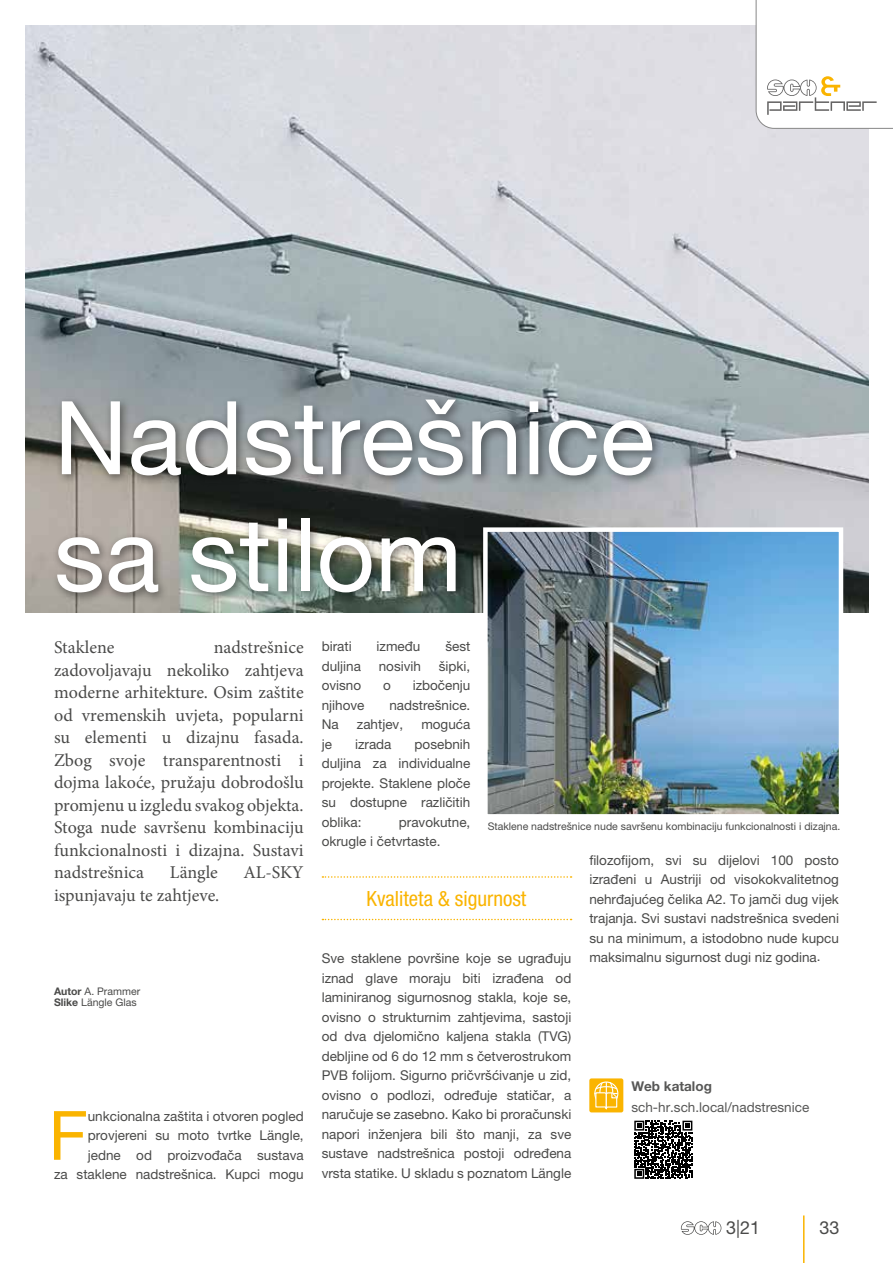
<style>
.page{position:relative;width:893px;height:1263px;background:#fff}
.page>*{position:absolute;margin:0;border:0;box-sizing:border-box;transform-origin:0 0}
.t1{font:102px/117px "Helvetica Neue LT Pro";color:#fff}
.t2{font:68.1px "Helvetica Neue LT Pro";color:#fab400}
.t3{font:condensed 21px "Helvetica Neue LT Pro";color:#fab400}
.t4{font:18px/22.5px "Minion Pro";color:#4a4a49;text-align:justify}
.t5{font:18px "Helvetica Neue LT Pro";color:#4a4a49}
.t6{font:13.5px/19.5px "Helvetica Neue LT Pro";color:#4a4a49;text-align:justify}
.t7{font:13.5px "Helvetica Neue LT Pro";color:#575756}
.t8{font:700 13.5px "Helvetica Neue LT Pro";color:#575756}
.t9{font:10.5px/10.5px "Helvetica Neue LT Pro";color:#4a4a49}
.s1{font-weight:700}
</style>
<div class="page">
<img style="left:26px;top:26px;width:842px;height:586px">
<div style="left:52px;top:393px;width:613px;height:211px;background:#000;opacity:.5"></div>
<img style="left:488px;top:532px;width:350px;height:282px">
<div style="left:483px;top:527px;width:360px;height:292px;border:4px solid #fff"></div>
<svg style="left:322px;top:876px;width:250px;height:2px"></svg>
<svg style="left:322px;top:919px;width:250px;height:1px"></svg>
<div style="left:589px;top:1078px;width:34px;height:34px;background:#fab400;border-radius:2px"></div>
<svg style="left:594px;top:1081px;width:25px;height:29px"></svg>
<svg style="left:634px;top:1120px;width:59px;height:58px"></svg>
<svg style="left:634px;top:1121px;width:58px;height:58px"></svg>
<hr style="left:803px;top:1215px;width:1px;height:48px;background:#fab400">
<svg style="left:681px;top:1221px;width:40px;height:14px"></svg>
<svg style="left:755px;top:0;width:138px;height:129px"></svg>
<h1 class="t1" style="left:54px;top:378px;width:602px">Nadstrešnice sa stilom</h1>
<p class="t4" style="left:54px;top:636px;width:251px;text-indent:160px">nadstrešnice zadovoljavaju nekoliko zahtjeva moderne arhitekture. Osim zaštite od vremenskih uvjeta, popularni su elementi u dizajnu fasada.<br>Zbog svoje transparentnosti i dojma lakoće, pružaju dobrodošlu promjenu u izgledu svakog objekta.<br>Stoga nude savršenu kombinaciju funkcionalnosti i dizajna. Sustavi nadstrešnica</p>
<h3 class="t4" style="left:54px;top:636px;width:62px">Staklene</h3>
<h3 class="t4" style="left:170px;top:861px;width:50px">Längle</h3>
<h3 class="t4" style="left:243px;top:861px;width:62px">AL-SKY</h3>
<h3 class="t4" style="left:54px;top:884px;width:167px">ispunjavaju te zahtjeve.</h3>
<p class="t9" style="left:54px;top:986px;width:88px"><span class="s1">Autor</span> A. Prammer<br><span class="s1">Slike</span> Längle Glas</p>
<p class="t6" style="left:54px;top:1106px;width:251px;text-align:right">unkcionalna zaštita i otvoren pogled provjereni su moto tvrtke Längle, jedne od proizvođača sustava<br>za staklene nadstrešnica. Kupci mogu</p>
<h2 class="t2" style="left:49px;top:1095px;width:41px">F</h2>
<p class="t6" style="left:322px;top:636px;width:31px">birati</p>
<p class="t6" style="left:377px;top:636px;width:45px">između</p>
<p class="t6" style="left:445px;top:636px;width:27px">šest</p>
<p class="t6" style="left:322px;top:656px;width:41px">duljina</p>
<p class="t6" style="left:379px;top:656px;width:44px">nosivih</p>
<p class="t6" style="left:439px;top:656px;width:33px">šipki,</p>
<p class="t6" style="left:322px;top:675px;width:41px">ovisno</p>
<p class="t6" style="left:383px;top:675px;width:9px">o</p>
<p class="t6" style="left:413px;top:675px;width:59px">izbočenju</p>
<p class="t6" style="left:322px;top:695px;width:44px">njihove</p>
<p class="t6" style="left:389px;top:695px;width:83px">nadstrešnice.</p>
<p class="t6" style="left:322px;top:714px;width:18px">Na</p>
<p class="t6" style="left:357px;top:714px;width:48px">zahtjev,</p>
<p class="t6" style="left:421px;top:714px;width:51px">moguća</p>
<p class="t6" style="left:322px;top:734px;width:12px">je</p>
<p class="t6" style="left:355px;top:734px;width:38px">izrada</p>
<p class="t6" style="left:322px;top:734px;width:150px;text-indent:93px">posebnih duljina za individualne projekte. Staklene ploče su dostupne različitih oblika:</p>
<p class="t6" style="left:322px;top:812px;width:150px;text-indent:77px">pravokutne, okrugle i četvrtaste.</p>
<p class="t9" style="left:488px;top:821px;width:354px">Staklene nadstrešnice nude savršenu kombinaciju funkcionalnosti i dizajna.</p>
<h3 class="t3" style="left:367px;top:886px;width:161px">Kvaliteta &amp; sigurnost</h3>
<p class="t6" style="left:322px;top:948px;width:251px">Sve staklene površine koje se ugrađuju iznad glave moraju biti izrađena od laminiranog sigurnosnog stakla, koje se, ovisno o strukturnim zahtjevima, sastoji od dva djelomično kaljena stakla (TVG) debljine od 6 do 12 mm s četverostrukom PVB folijom. Sigurno pričvršćivanje u zid, ovisno o podlozi, određuje statičar, a naručuje se zasebno. Kako bi proračunski napori inženjera bili što manji, za sve sustave nadstrešnica postoji određena vrsta statike. U skladu s poznatom Längle</p>
<p class="t6" style="left:589px;top:850px;width:251px">filozofijom, svi su dijelovi 100 posto izrađeni u Austriji od visokokvalitetnog nehrđajućeg čelika A2. To jamči dug vijek trajanja. Svi sustavi nadstrešnica svedeni su na minimum, a istodobno nude kupcu maksimalnu sigurnost dugi niz godina.</p>
<p class="t8" style="left:631px;top:1077px;width:82px">Web katalog</p>
<p class="t7" style="left:631px;top:1099px;width:179px">sch-hr.sch.local/nadstresnice</p>
<h3 class="t5" style="left:726px;top:1217px;width:36px">3|21</h3>
<h3 class="t5" style="left:820px;top:1217px;width:21px">33</h3>
</div>
